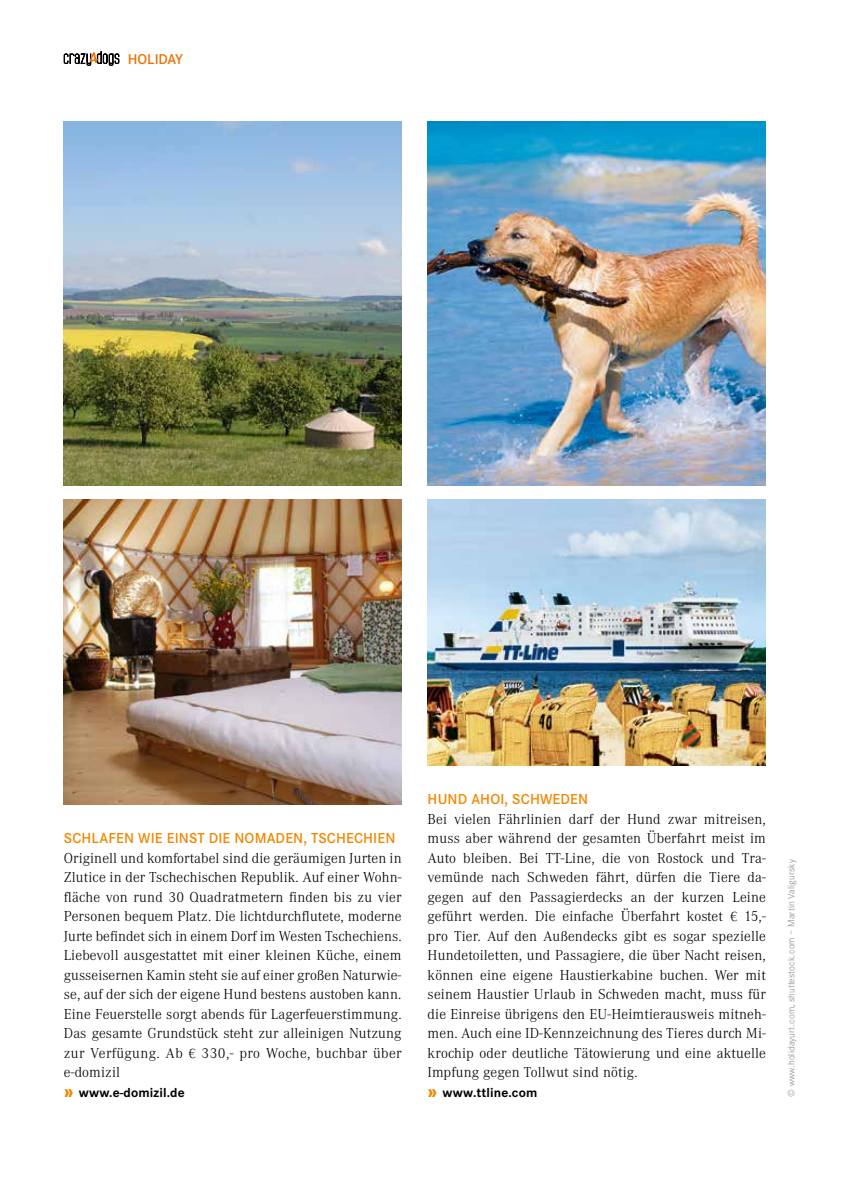
<style>
.page{position:relative;width:851px;height:1191px;background:#fff}
.page>*{position:absolute;margin:0;border:0;box-sizing:border-box;transform-origin:0 0}
.t1{font:300 15px/19.5px "Corporate A";letter-spacing:.01em;color:#000;text-align:justify}
.t2{font:600 15px "Corporate S";letter-spacing:.01em;color:#f18700}
.t3{font:600 14.85px "Corporate S";color:#ee7100}
.t4{font:700 13.5px "Corporate S";letter-spacing:.01em;color:#000}
.t5{font:300 9.75px "Corporate S";letter-spacing:.01em;color:#868786}
.s1{font-family:"Berkeley";font-weight:400;font-size:14.25px}
.s2{font-weight:800;font-size:16.5px;color:#f18700}
</style>
<div class="page">
<svg style="left:63px;top:51px;width:57px;height:15px"></svg>
<img style="left:427px;top:500px;width:338px;height:265px">
<img style="left:64px;top:500px;width:337px;height:304px">
<img style="left:64px;top:122px;width:337px;height:364px">
<img style="left:427px;top:122px;width:338px;height:364px">
<p class="t3" style="left:128px;top:50px;width:57px">HOLIDAY</p>
<p class="t2" style="left:64px;top:830px;width:333px">SCH LAFEN WIE EINST DIE NOMADEN, TSCH ECH IEN</p>
<p class="t1" style="left:64px;top:848px;width:339px">Originell und komfortabel sind die geräumigen Jurten in Zlutice in der Tschechischen Republik. Auf einer Wohn&shy;fläche von rund 30 Quadratmetern finden bis zu vier Personen bequem Platz. Die lichtdurchflutete, moderne Jurte befindet sich in einem Dorf im Westen Tschechiens.<br>Liebevoll ausgestattet mit einer kleinen Küche, einem gusseisernen Kamin steht sie auf einer großen Naturwie&shy;se, auf der sich der eigene Hund bestens austoben kann.<br>Eine Feuerstelle sorgt abends für Lagerfeuerstimmung.<br>Das gesamte Grundstück steht zur alleinigen Nutzung zur Verfügung. Ab <span class="s1">€</span> 330,- pro Woche, buchbar über e-domizil</p>
<p class="t4" style="left:64px;top:1084px;width:122px"><span class="s2">»</span> www.e-domizil.de</p>
<p class="t2" style="left:427px;top:791px;width:162px">HUND AHOI, SCHWEDEN</p>
<p class="t1" style="left:427px;top:809px;width:340px">Bei vielen Fährlinien darf der Hund zwar mitreisen, muss aber während der gesamten Überfahrt meist im Auto bleiben. Bei TT-Line, die von Rostock und Tra&shy;vemünde nach Schweden fährt, dürfen die Tiere da&shy;gegen auf den Passagierdecks an der kurzen Leine geführt werden. Die einfache Überfahrt kostet <span class="s1">€</span> 15,- pro Tier. Auf den Außendecks gibt es sogar spezielle Hundetoiletten, und Passagiere, die über Nacht reisen, können eine eigene Haustierkabine buchen. Wer mit seinem Haustier Urlaub in Schweden macht, muss für die Einreise übrigens den EU-Heimtierausweis mitneh&shy;men. Auch eine ID-Kennzeichnung des Tieres durch Mi&shy;krochip oder deutliche Tätowierung und eine aktuelle Impfung gegen Tollwut sind nötig.</p>
<p class="t4" style="left:427px;top:1084px;width:111px"><span class="s2">»</span> www.ttline.com</p>
<p class="t5" style="left:785px;top:1097px;width:239px;rotate:-90deg">© www.holidayurt.com, shuttestock.com – Martin Valigursky</p>
</div>
